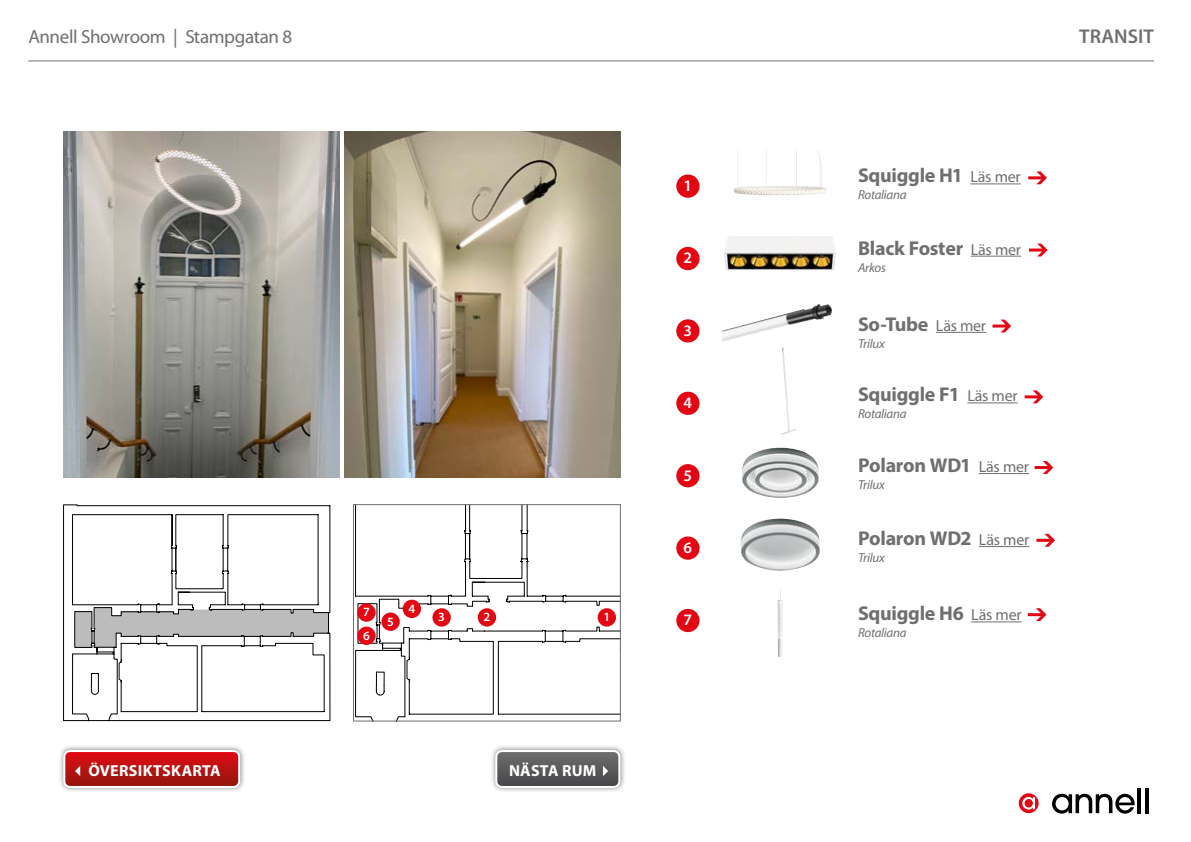
<style>
.page{position:relative;width:1191px;height:842px;background:#fff}
.page>*{position:absolute;margin:0;border:0;box-sizing:border-box;transform-origin:0 0}
.t1{font:700 20px "Myriad Pro";letter-spacing:-.015em;color:#706f6f}
.t2{font:600 20px "Myriad Pro";color:#706f6f}
.t3{font:19px "Myriad Pro";letter-spacing:-.02em;color:#706f6f}
.t4{font:700 16px "Myriad Pro";letter-spacing:.015em;color:#fff}
.t5{font:600 16px "Myriad Pro";color:#fff}
.t6{font:italic 13px "Myriad Pro";letter-spacing:-.02em;color:#706f6f}
.t7{font:600 12.6px "Myriad Pro";color:#fff}
.s1{font-weight:400;font-size:16px}
</style>
<div class="page">
<svg style="left:1018px;top:793px;width:20px;height:20px"></svg>
<svg style="left:1022px;top:797px;width:13px;height:12px"></svg>
<svg style="left:1052px;top:794px;width:82px;height:20px"></svg>
<hr style="left:1137px;top:788px;width:4px;height:25px;background:#000">
<svg style="left:1145px;top:788px;width:3px;height:25px"></svg>
<img style="left:63px;top:131px;width:276px;height:347px">
<img style="left:345px;top:131px;width:275px;height:347px">
<svg style="left:63px;top:505px;width:267px;height:216px"></svg>
<svg style="left:91px;top:605px;width:238px;height:81px"></svg>
<svg style="left:355px;top:506px;width:263px;height:213px"></svg>
<svg style="left:376px;top:596px;width:242px;height:90px"></svg>
<div style="left:353px;top:504px;width:267px;height:217px;border:1px solid #706f6f"></div>
<hr style="left:970px;top:183px;width:50px;height:1px;background:#706f6f">
<hr style="left:970px;top:256px;width:51px;height:1px;background:#706f6f">
<hr style="left:936px;top:332px;width:50px;height:1px;background:#706f6f">
<hr style="left:967px;top:402px;width:50px;height:1px;background:#706f6f">
<hr style="left:978px;top:473px;width:51px;height:1px;background:#706f6f">
<hr style="left:979px;top:546px;width:50px;height:1px;background:#706f6f">
<hr style="left:971px;top:621px;width:50px;height:1px;background:#706f6f">
<img style="left:734px;top:150px;width:93px;height:45px">
<img style="left:725px;top:237px;width:110px;height:32px">
<img style="left:722px;top:304px;width:110px;height:38px">
<img style="left:781px;top:347px;width:15px;height:88px">
<img style="left:742px;top:447px;width:76px;height:51px">
<img style="left:741px;top:519px;width:79px;height:52px">
<img style="left:777px;top:588px;width:5px;height:69px">
<hr style="left:28px;top:61px;width:1126px;height:1px;background:#706f6f">
<div style="left:490px;top:745px;width:136px;height:48px;background:#000;opacity:.5"></div>
<div style="left:495px;top:750px;width:125px;height:38px;border:2px solid #fff;border-radius:6px"></div>
<svg style="left:496px;top:751px;width:123px;height:36px;background:#676768"></svg>
<div style="left:58px;top:745px;width:187px;height:48px;background:#000;opacity:.5"></div>
<div style="left:63px;top:750px;width:177px;height:38px;border:2px solid #fff;border-radius:6px"></div>
<svg style="left:64px;top:751px;width:175px;height:36px;background:#be2222"></svg>
<div style="left:676px;top:175px;width:23px;height:23px;background:#e30613;border-radius:50%"></div>
<div style="left:676px;top:247px;width:23px;height:23px;background:#e30613;border-radius:50%"></div>
<div style="left:676px;top:319px;width:23px;height:24px;background:#e30613;border-radius:50%"></div>
<div style="left:676px;top:392px;width:23px;height:23px;background:#e30613;border-radius:50%"></div>
<div style="left:676px;top:464px;width:23px;height:23px;background:#e30613;border-radius:50%"></div>
<div style="left:676px;top:536px;width:23px;height:24px;background:#e30613;border-radius:50%"></div>
<div style="left:676px;top:609px;width:23px;height:23px;background:#e30613;border-radius:50%"></div>
<div style="left:357px;top:627px;width:19px;height:18px;background:#e30613;border-radius:50%"></div>
<div style="left:403px;top:600px;width:18px;height:18px;background:#e30613;border-radius:50%"></div>
<div style="left:357px;top:603px;width:19px;height:19px;background:#e30613;border-radius:50%"></div>
<div style="left:381px;top:612px;width:19px;height:19px;background:#e30613;border-radius:50%"></div>
<div style="left:432px;top:608px;width:19px;height:19px;background:#e30613;border-radius:50%"></div>
<div style="left:478px;top:608px;width:18px;height:19px;background:#e30613;border-radius:50%"></div>
<div style="left:597px;top:608px;width:19px;height:19px;background:#e30613;border-radius:50%"></div>
<svg style="left:1028px;top:171px;width:19px;height:13px"></svg>
<svg style="left:1029px;top:244px;width:18px;height:12px"></svg>
<svg style="left:992px;top:320px;width:19px;height:12px"></svg>
<svg style="left:1024px;top:390px;width:19px;height:13px"></svg>
<svg style="left:1034px;top:461px;width:19px;height:13px"></svg>
<svg style="left:1036px;top:534px;width:19px;height:13px"></svg>
<svg style="left:1027px;top:608px;width:19px;height:13px"></svg>
<p class="t3" style="left:28px;top:26px;width:265px">Annell Showroom | Stampgatan 8</p>
<p class="t2" style="left:1079px;top:24px;width:76px">TRANSIT</p>
<p class="t7" style="left:363px;top:604px;width:8px">7</p>
<p class="t7" style="left:363px;top:627px;width:8px">6</p>
<p class="t7" style="left:387px;top:613px;width:8px">5</p>
<p class="t7" style="left:408px;top:600px;width:8px">4</p>
<p class="t7" style="left:438px;top:609px;width:8px">3</p>
<p class="t7" style="left:483px;top:609px;width:8px">2</p>
<p class="t7" style="left:603px;top:609px;width:8px">1</p>
<p class="t4" style="left:88px;top:761px;width:134px">ÖVERSIKTSKARTA</p>
<p class="t4" style="left:509px;top:761px;width:89px">NÄSTA RUM</p>
<p class="t5" style="left:683px;top:175px;width:10px">1</p>
<p class="t5" style="left:683px;top:248px;width:10px">2</p>
<p class="t5" style="left:683px;top:320px;width:10px">3</p>
<p class="t5" style="left:683px;top:393px;width:10px">4</p>
<p class="t5" style="left:683px;top:465px;width:10px">5</p>
<p class="t5" style="left:683px;top:537px;width:10px">6</p>
<p class="t5" style="left:683px;top:610px;width:10px">7</p>
<p class="t1" style="left:858px;top:163px;width:164px">Squiggle H1 <span class="s1">Läs mer</span></p>
<p class="t6" style="left:858px;top:188px;width:50px">Rotaliana</p>
<p class="t1" style="left:858px;top:235px;width:164px">Black Foster <span class="s1">Läs mer</span></p>
<p class="t6" style="left:858px;top:260px;width:29px">Arkos</p>
<p class="t1" style="left:858px;top:311px;width:130px">So-Tube <span class="s1">Läs mer</span></p>
<p class="t6" style="left:858px;top:336px;width:28px">Trilux</p>
<p class="t1" style="left:858px;top:381px;width:161px">Squiggle F1 <span class="s1">Läs mer</span></p>
<p class="t6" style="left:858px;top:407px;width:50px">Rotaliana</p>
<p class="t1" style="left:858px;top:452px;width:172px">Polaron WD1 <span class="s1">Läs mer</span></p>
<p class="t6" style="left:858px;top:478px;width:28px">Trilux</p>
<p class="t1" style="left:858px;top:525px;width:173px">Polaron WD2 <span class="s1">Läs mer</span></p>
<p class="t6" style="left:858px;top:551px;width:28px">Trilux</p>
<p class="t1" style="left:858px;top:600px;width:165px">Squiggle H6 <span class="s1">Läs mer</span></p>
<p class="t6" style="left:858px;top:626px;width:50px">Rotaliana</p>
</div>
